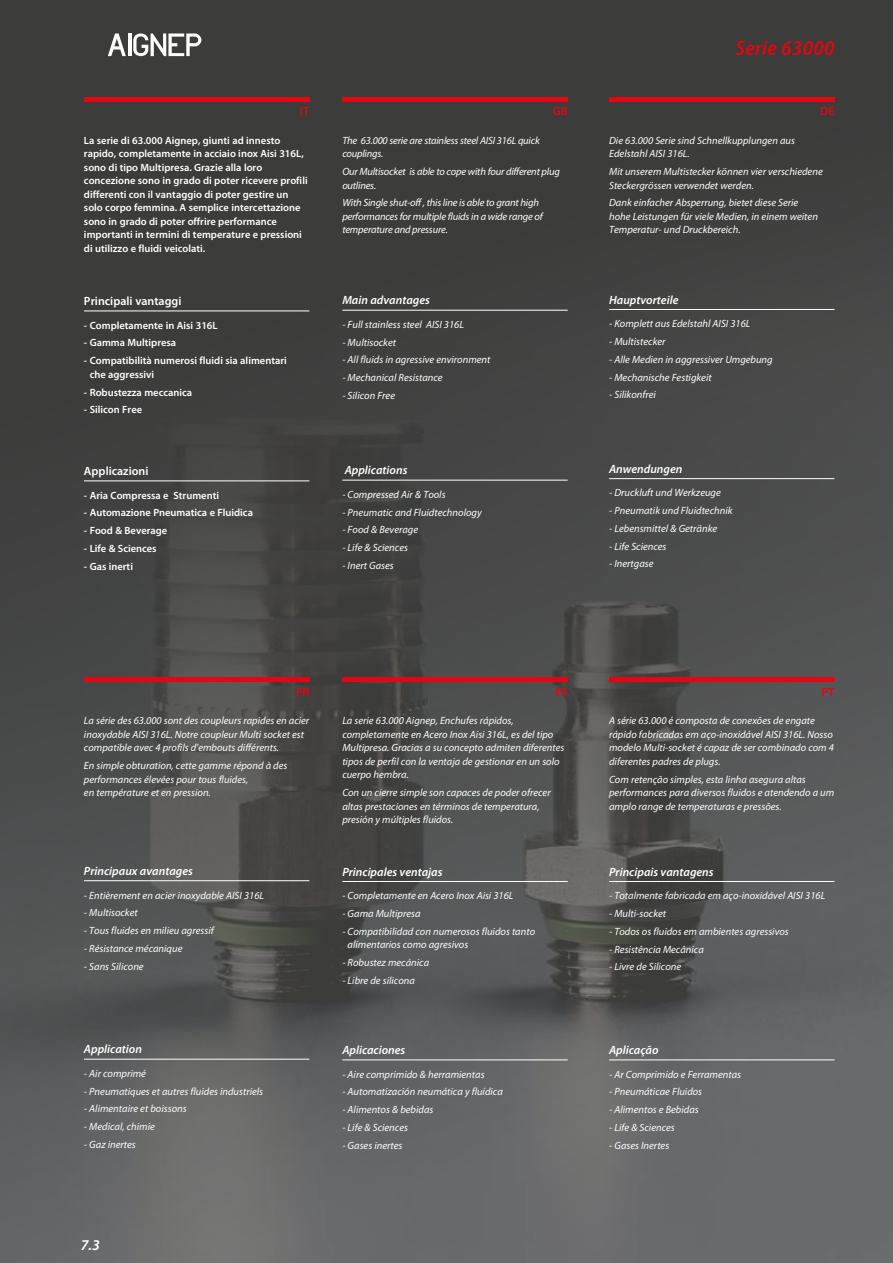
<style>
.page{position:relative;width:893px;height:1263px;background:#fff}
.page>*{position:absolute;margin:0;border:0;box-sizing:border-box;transform-origin:0 0}
.t1{font:italic 600 semi-condensed 21px "Myriad Pro";letter-spacing:.02em;color:#e30613}
.t2{font:italic 600 15px "Myriad Pro";color:#fff}
.t3{font:italic 600 12px "Myriad Pro";color:#fff}
.t4{font:600 12px "Myriad Pro";color:#fff}
.t5{font:600 12px "Myriad Pro";color:#e30613}
.t6{font:italic 10.5px/13.5px "Myriad Pro";color:#fff}
.t7{font:600 10.5px/13.5px "Myriad Pro";color:#fff}
.t8{font:italic 10.5px/13.5px "Myriad Pro";letter-spacing:-.02em;color:#fff}
</style>
<div class="page">
<img style="left:0;top:0;width:893px;height:1263px">
<hr style="left:84px;top:311px;width:225px;height:1px;background:#fff">
<hr style="left:84px;top:481px;width:225px;height:1px;background:#fff">
<hr style="left:342px;top:310px;width:226px;height:1px;background:#fff">
<hr style="left:342px;top:480px;width:226px;height:1px;background:#fff">
<hr style="left:342px;top:881px;width:226px;height:1px;background:#fff">
<hr style="left:342px;top:1060px;width:226px;height:1px;background:#fff">
<hr style="left:84px;top:880px;width:225px;height:1px;background:#fff">
<hr style="left:84px;top:1059px;width:225px;height:1px;background:#fff">
<hr style="left:609px;top:309px;width:225px;height:1px;background:#fff">
<hr style="left:609px;top:478px;width:225px;height:1px;background:#fff">
<hr style="left:609px;top:881px;width:225px;height:1px;background:#fff">
<hr style="left:609px;top:1060px;width:225px;height:1px;background:#fff">
<hr style="left:84px;top:97px;width:225px;height:4px;background:#e30613">
<div style="left:84px;top:677px;width:225px;height:5px;background:#e30613"></div>
<hr style="left:342px;top:97px;width:226px;height:4px;background:#e30613">
<div style="left:342px;top:677px;width:226px;height:5px;background:#e30613"></div>
<hr style="left:609px;top:97px;width:225px;height:4px;background:#e30613">
<div style="left:609px;top:677px;width:225px;height:5px;background:#e30613"></div>
<svg style="left:108px;top:33px;width:18px;height:23px"></svg>
<hr style="left:128px;top:33px;width:3px;height:23px;background:#fff">
<svg style="left:133px;top:33px;width:68px;height:23px"></svg>
<p class="t5" style="left:300px;top:103px;width:11px">IT</p>
<p class="t7" style="left:84px;top:133px;width:225px">La serie di 63.000 Aignep, giunti ad innesto rapido, completamente in acciaio inox Aisi 316L, sono di tipo Multipresa. Grazie alla loro concezione sono in grado di poter ricevere profili differenti con il vantaggio di poter gestire un solo corpo femmina. A semplice intercettazione sono in grado di poter offrire performance importanti in termini di temperature e pressioni di utilizzo e fluidi veicolati.</p>
<p class="t4" style="left:84px;top:294px;width:99px">Principali vantaggi</p>
<p class="t7" style="left:84px;top:318px;width:135px">- Completamente in Aisi 316L</p>
<p class="t7" style="left:84px;top:336px;width:94px">- Gamma Multipresa</p>
<p class="t7" style="left:90px;top:354px;width:199px;text-indent:-6px">- Compatibilità numerosi fluidi sia alimentari che aggressivi</p>
<p class="t7" style="left:84px;top:385px;width:110px">- Robustezza meccanica</p>
<p class="t7" style="left:84px;top:403px;width:60px">- Silicon Free</p>
<p class="t4" style="left:84px;top:463px;width:66px">Applicazioni</p>
<p class="t7" style="left:84px;top:488px;width:137px">- Aria Compressa e Strumenti</p>
<p class="t7" style="left:84px;top:506px;width:171px">- Automazione Pneumatica e Fluidica</p>
<p class="t7" style="left:84px;top:524px;width:85px">- Food &amp; Beverage</p>
<p class="t7" style="left:84px;top:541px;width:74px">- Life &amp; Sciences</p>
<p class="t7" style="left:84px;top:559px;width:51px">- Gas inerti</p>
<p class="t5" style="left:553px;top:103px;width:16px">GB</p>
<p class="t8" style="left:342px;top:134px;width:199px">The 63.000 serie are stainless steel AISI 316L quick couplings.</p>
<p class="t8" style="left:342px;top:165px;width:219px">Our Multisocket is able to cope with four different plug outlines.</p>
<p class="t8" style="left:342px;top:196px;width:202px">With Single shut-off , this line is able to grant high performances for multiple fluids in a wide range of temperature and pressure.</p>
<p class="t3" style="left:342px;top:293px;width:89px">Main advantages</p>
<p class="t6" style="left:342px;top:318px;width:123px">- Full stainless steel AISI 316L</p>
<p class="t6" style="left:342px;top:336px;width:55px">- Multisocket</p>
<p class="t6" style="left:342px;top:353px;width:150px">- All fluids in agressive environment</p>
<p class="t6" style="left:342px;top:371px;width:102px">- Mechanical Resistance</p>
<p class="t6" style="left:342px;top:389px;width:54px">- Silicon Free</p>
<p class="t3" style="left:345px;top:463px;width:64px">Applications</p>
<p class="t6" style="left:342px;top:488px;width:105px">- Compressed Air &amp; Tools</p>
<p class="t6" style="left:342px;top:506px;width:141px">- Pneumatic and Fluidtechnology</p>
<p class="t6" style="left:342px;top:523px;width:77px">- Food &amp; Beverage</p>
<p class="t6" style="left:342px;top:541px;width:67px">- Life &amp; Sciences</p>
<p class="t6" style="left:342px;top:559px;width:53px">- Inert Gases</p>
<h1 class="t1" style="left:736px;top:37px;width:100px">Serie 63000</h1>
<p class="t5" style="left:820px;top:103px;width:16px">DE</p>
<p class="t6" style="left:609px;top:134px;width:187px">Die 63.000 Serie sind Schnellkupplungen aus<br>Edelstahl AISI 316L.</p>
<p class="t6" style="left:609px;top:165px;width:215px">Mit unserem Multistecker können vier verschiedene<br>Steckergrössen verwendet werden.</p>
<p class="t6" style="left:609px;top:196px;width:210px">Dank einfacher Absperrung, bietet diese Serie hohe Leistungen für viele Medien, in einem weiten<br>Temperatur- und Druckbereich.</p>
<p class="t3" style="left:609px;top:292px;width:71px">Hauptvorteile</p>
<p class="t6" style="left:609px;top:317px;width:143px">- Komplett aus Edelstahl AISI 316L</p>
<p class="t6" style="left:609px;top:335px;width:58px">- Multistecker</p>
<p class="t6" style="left:609px;top:353px;width:165px">- Alle Medien in aggressiver Umgebung</p>
<p class="t6" style="left:609px;top:370px;width:104px">- Mechanische Festigkeit</p>
<p class="t6" style="left:609px;top:388px;width:48px">- Silikonfrei</p>
<p class="t3" style="left:609px;top:461px;width:75px">Anwendungen</p>
<p class="t6" style="left:609px;top:486px;width:113px">- Druckluft und Werkzeuge</p>
<p class="t6" style="left:609px;top:504px;width:125px">- Pneumatik und Fluidtechnik</p>
<p class="t6" style="left:609px;top:522px;width:110px">- Lebensmittel &amp; Getränke</p>
<p class="t6" style="left:609px;top:540px;width:59px">- Life Sciences</p>
<p class="t6" style="left:609px;top:557px;width:46px">- Inertgase</p>
<p class="t5" style="left:296px;top:684px;width:14px">FR</p>
<p class="t6" style="left:84px;top:714px;width:227px">La série des 63.000 sont des coupleurs rapides en acier inoxydable AISI 316L. Notre coupleur Multi socket est compatible avec 4 profils d’embouts différents.</p>
<p class="t6" style="left:84px;top:759px;width:205px">En simple obturation, cette gamme répond à des performances élevées pour tous fluides,<br>en température et en pression.</p>
<p class="t3" style="left:84px;top:863px;width:110px">Principaux avantages</p>
<p class="t6" style="left:84px;top:888px;width:182px">- Entièrement en acier inoxydable AISI 316L</p>
<p class="t6" style="left:84px;top:906px;width:55px">- Multisocket</p>
<p class="t6" style="left:84px;top:924px;width:131px">- Tous fluides en milieu agressif</p>
<p class="t6" style="left:84px;top:942px;width:100px">- Résistance mécanique</p>
<p class="t6" style="left:84px;top:959px;width:61px">- Sans Silicone</p>
<p class="t3" style="left:84px;top:1042px;width:59px">Application</p>
<p class="t6" style="left:84px;top:1067px;width:64px">- Air comprimé</p>
<p class="t6" style="left:84px;top:1085px;width:181px">- Pneumatiques et autres fluides industriels</p>
<p class="t6" style="left:84px;top:1102px;width:104px">- Alimentaire et boissons</p>
<p class="t6" style="left:84px;top:1120px;width:72px">- Medical, chimie</p>
<p class="t6" style="left:84px;top:1138px;width:53px">- Gaz inertes</p>
<p class="t5" style="left:555px;top:684px;width:14px">ES</p>
<p class="t6" style="left:342px;top:714px;width:224px">La serie 63.000 Aignep, Enchufes rápidos, completamente en Acero Inox Aisi 316L, es del tipo Multipresa. Gracias a su concepto admiten diferentes tipos de perfil con la ventaja de gestionar en un solo cuerpo hembra.</p>
<p class="t6" style="left:342px;top:786px;width:210px">Con un cierre simple son capaces de poder ofrecer altas prestaciones en términos de temperatura, presión y múltiples fluidos.</p>
<p class="t3" style="left:342px;top:864px;width:102px">Principales ventajas</p>
<p class="t6" style="left:342px;top:889px;width:173px">- Completamente en Acero Inox Aisi 316L</p>
<p class="t6" style="left:342px;top:907px;width:80px">- Gama Multipresa</p>
<p class="t6" style="left:348px;top:925px;width:189px;text-indent:-5px">- Compatibilidad con numerosos fluidos tanto alimentarios como agresivos</p>
<p class="t6" style="left:342px;top:956px;width:88px">- Robustez mecánica</p>
<p class="t6" style="left:342px;top:974px;width:74px">- Libre de silicona</p>
<p class="t3" style="left:342px;top:1042px;width:65px">Aplicaciones</p>
<p class="t6" style="left:342px;top:1068px;width:144px">- Aire comprimido &amp; herramientas</p>
<p class="t6" style="left:342px;top:1085px;width:162px">- Automatización neumática y fluídica</p>
<p class="t6" style="left:342px;top:1103px;width:93px">- Alimentos &amp; bebidas</p>
<p class="t6" style="left:342px;top:1121px;width:67px">- Life &amp; Sciences</p>
<p class="t6" style="left:342px;top:1139px;width:62px">- Gases inertes</p>
<h2 class="t2" style="left:81px;top:1235px;width:21px">7.3</h2>
<p class="t5" style="left:821px;top:684px;width:15px">PT</p>
<p class="t6" style="left:609px;top:714px;width:226px">A série 63.000 é composta de conexões de engate rápido fabricadas em aço-inoxidável AISI 316L. Nosso modelo Multi-socket é capaz de ser combinado com 4 diferentes padres de plugs.</p>
<p class="t6" style="left:609px;top:772px;width:227px">Com retenção simples, esta linha asegura altas performances para diversos fluidos e atendendo a um amplo range de temperaturas e pressões.</p>
<p class="t3" style="left:609px;top:864px;width:106px">Principais vantagens</p>
<p class="t6" style="left:609px;top:889px;width:218px">- Totalmente fabricada em aço-inoxidável AISI 316L</p>
<p class="t6" style="left:609px;top:907px;width:59px">- Multi-socket</p>
<p class="t6" style="left:609px;top:925px;width:181px">- Todos os fluidos em ambientes agressivos</p>
<p class="t6" style="left:609px;top:942px;width:96px">- Resistência Mecânica</p>
<p class="t6" style="left:609px;top:960px;width:74px">- Livre de Silicone</p>
<p class="t3" style="left:609px;top:1042px;width:51px">Aplicação</p>
<p class="t6" style="left:609px;top:1068px;width:133px">- Ar Comprimido e Ferramentas</p>
<p class="t6" style="left:609px;top:1085px;width:95px">- Pneumáticae Fluidos</p>
<p class="t6" style="left:609px;top:1103px;width:91px">- Alimentos e Bebidas</p>
<p class="t6" style="left:609px;top:1121px;width:67px">- Life &amp; Sciences</p>
<p class="t6" style="left:609px;top:1139px;width:62px">- Gases Inertes</p>
</div>
